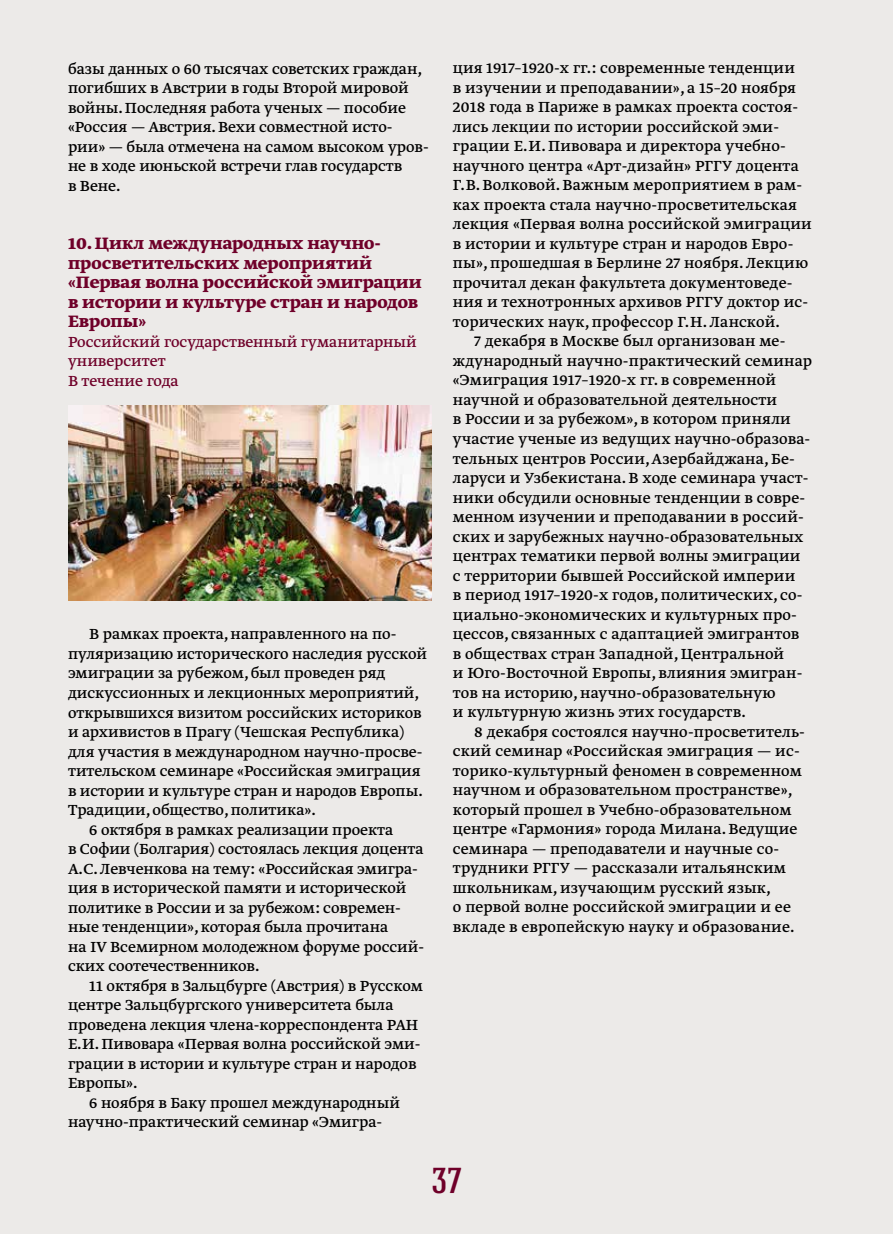
<style>
.page{position:relative;width:893px;height:1234px;background:#fff}
.page>*{position:absolute;margin:0;border:0;box-sizing:border-box;transform-origin:0 0}
.t1{font:500 36px "Hagin Caps";color:#6f0029}
.t2{font:700 19.5px/19.5px "Greta Text Pro";color:#6f0029}
.t3{font:17.25px/19.5px "Greta Text Pro";color:#000}
.t4{font:17.25px/19.5px "Greta Text Pro";color:#6f0029}
</style>
<div class="page">
<div style="left:0;top:0;width:893px;height:1233px;background:#eceae8"></div>
<img style="left:68px;top:405px;width:364px;height:195px">
<p class="t3" style="left:68px;top:59px;width:362px">базы данных о 60 тысячах советских граждан, погибших в Австрии в годы Второй мировой войны. Последняя работа ученых — пособие «Россия — Австрия. Вехи совместной исто&shy;рии» — была отмечена на самом высоком уров&shy;не в ходе июньской встречи глав государств<br>в Вене.</p>
<p class="t2" style="left:68px;top:234px;width:355px">10. Цикл международных научно&shy;просветительских мероприятий «Первая волна российской эмиграции в истории и культуре стран и народов<br>Европы»</p>
<p class="t4" style="left:68px;top:332px;width:350px">Российский государственный гуманитарный университет<br>В течение года</p>
<p class="t3" style="left:89px;top:625px;width:309px">В рамках проекта, направленного на по-</p>
<p class="t3" style="left:68px;top:644px;width:361px">пуляризацию исторического наследия русской</p>
<p class="t3" style="left:68px;top:664px;width:319px">эмиграции за рубежом, был проведен ряд</p>
<p class="t3" style="left:68px;top:683px;width:353px">дискуссионных и лекционных мероприятий,</p>
<p class="t3" style="left:68px;top:703px;width:355px">открывшихся визитом российских историков</p>
<p class="t3" style="left:68px;top:722px;width:338px">и архивистов в Прагу (Чешская Республика)</p>
<p class="t3" style="left:68px;top:742px;width:356px">для участия в международном научно-просве-</p>
<p class="t3" style="left:68px;top:761px;width:354px">тительском семинаре «Российская эмиграция</p>
<p class="t3" style="left:68px;top:781px;width:356px">в истории и культуре стран и народов Европы.</p>
<p class="t3" style="left:68px;top:800px;width:249px">Традиции, общество, политика».</p>
<p class="t3" style="left:89px;top:820px;width:306px">6 октября в рамках реализации проекта</p>
<p class="t3" style="left:68px;top:839px;width:357px">в Софии (Болгария) состоялась лекция доцента</p>
<p class="t3" style="left:68px;top:859px;width:351px">А.С.Левченкова на тему: «Российская эмигра-</p>
<p class="t3" style="left:68px;top:878px;width:340px">ция в исторической памяти и исторической</p>
<p class="t3" style="left:68px;top:898px;width:334px">политике в России и за рубежом: современ-</p>
<p class="t3" style="left:68px;top:917px;width:322px">ные тенденции», которая была прочитана</p>
<p class="t3" style="left:68px;top:937px;width:358px">на IV Всемирном молодежном форуме россий-</p>
<p class="t3" style="left:68px;top:956px;width:193px">ских соотечественников.</p>
<p class="t3" style="left:89px;top:976px;width:335px">11 октября в Зальцбурге (Австрия) в Русском</p>
<p class="t3" style="left:68px;top:995px;width:327px">центре Зальцбургского университета была</p>
<p class="t3" style="left:68px;top:1015px;width:352px">проведена лекция члена-корреспондента РАН</p>
<p class="t3" style="left:68px;top:1034px;width:354px">Е.И.Пивовара «Первая волна российской эми-</p>
<p class="t3" style="left:68px;top:1053px;width:350px">грации в истории и культуре стран и народов</p>
<p class="t3" style="left:68px;top:1073px;width:71px">Европы».</p>
<p class="t3" style="left:89px;top:1092px;width:312px">6 ноября в Баку прошел международный</p>
<p class="t3" style="left:68px;top:1112px;width:316px">научно-практический семинар «Эмигра-</p>
<p class="t3" style="left:453px;top:59px;width:344px">ция 1917–1920-х гг.: современные тенденции</p>
<p class="t3" style="left:453px;top:78px;width:345px">в изучении и преподавании», а 15–20 ноября</p>
<p class="t3" style="left:453px;top:98px;width:347px">2018 года в Париже в рамках проекта состоя-</p>
<p class="t3" style="left:453px;top:117px;width:328px">лись лекции по истории российской эми-</p>
<p class="t3" style="left:453px;top:137px;width:334px">грации Е.И.Пивовара и директора учебно-</p>
<p class="t3" style="left:453px;top:156px;width:348px">научного центра «Арт-дизайн» РГГУ доцента</p>
<p class="t3" style="left:453px;top:176px;width:351px">Г.В.Волковой. Важным мероприятием в рам-</p>
<p class="t3" style="left:453px;top:195px;width:346px">ках проекта стала научно-просветительская</p>
<p class="t3" style="left:453px;top:215px;width:360px">лекция «Первая волна российской эмиграции</p>
<p class="t3" style="left:453px;top:234px;width:342px">в истории и культуре стран и народов Евро-</p>
<p class="t3" style="left:453px;top:254px;width:357px">пы», прошедшая в Берлине 27 ноября. Лекцию</p>
<p class="t3" style="left:453px;top:273px;width:341px">прочитал декан факультета документоведе-</p>
<p class="t3" style="left:453px;top:293px;width:357px">ния и технотронных архивов РГГУ доктор ис-</p>
<p class="t3" style="left:453px;top:312px;width:329px">торических наук, профессор Г.Н.Ланской.</p>
<p class="t3" style="left:474px;top:332px;width:313px">7 декабря в Москве был организован ме-</p>
<p class="t3" style="left:453px;top:351px;width:361px">ждународный научно-практический семинар</p>
<p class="t3" style="left:453px;top:371px;width:325px">«Эмиграция 1917–1920-х гг. в современной</p>
<p class="t3" style="left:453px;top:390px;width:326px">научной и образовательной деятельности</p>
<p class="t3" style="left:453px;top:410px;width:340px">в России и за рубежом», в котором приняли</p>
<p class="t3" style="left:453px;top:429px;width:359px">участие ученые из ведущих научно-образова-</p>
<p class="t3" style="left:453px;top:449px;width:344px">тельных центров России, Азербайджана, Бе-</p>
<p class="t3" style="left:453px;top:468px;width:357px">ларуси и Узбекистана. В ходе семинара участ-</p>
<p class="t3" style="left:453px;top:488px;width:354px">ники обсудили основные тенденции в совре-</p>
<p class="t3" style="left:453px;top:507px;width:352px">менном изучении и преподавании в россий-</p>
<p class="t3" style="left:453px;top:527px;width:352px">ских и зарубежных научно-образовательных</p>
<p class="t3" style="left:453px;top:546px;width:349px">центрах тематики первой волны эмиграции</p>
<p class="t3" style="left:453px;top:566px;width:344px">с территории бывшей Российской империи</p>
<p class="t3" style="left:453px;top:585px;width:351px">в период 1917–1920-х годов, политических, со-</p>
<p class="t3" style="left:453px;top:605px;width:346px">циально-экономических и культурных про-</p>
<p class="t3" style="left:453px;top:624px;width:348px">цессов, связанных с адаптацией эмигрантов</p>
<p class="t3" style="left:453px;top:644px;width:333px">в обществах стран Западной, Центральной</p>
<p class="t3" style="left:453px;top:663px;width:351px">и Юго-Восточной Европы, влияния эмигран-</p>
<p class="t3" style="left:453px;top:683px;width:324px">тов на историю, научно-образовательную</p>
<p class="t3" style="left:453px;top:702px;width:294px">и культурную жизнь этих государств.</p>
<p class="t3" style="left:474px;top:722px;width:332px">8 декабря состоялся научно-просветитель-</p>
<p class="t3" style="left:453px;top:741px;width:348px">ский семинар «Российская эмиграция — ис-</p>
<p class="t3" style="left:453px;top:761px;width:350px">торико-культурный феномен в современном</p>
<p class="t3" style="left:453px;top:780px;width:341px">научном и образовательном пространстве»,</p>
<p class="t3" style="left:453px;top:800px;width:340px">который прошел в Учебно-образовательном</p>
<p class="t3" style="left:453px;top:819px;width:346px">центре «Гармония» города Милана. Ведущие</p>
<p class="t3" style="left:453px;top:839px;width:328px">семинара — преподаватели и научные со-</p>
<p class="t3" style="left:453px;top:858px;width:335px">трудники РГГУ — рассказали итальянским</p>
<p class="t3" style="left:453px;top:878px;width:320px">школьникам, изучающим русский язык,</p>
<p class="t3" style="left:453px;top:897px;width:340px">о первой волне российской эмиграции и ее</p>
<p class="t3" style="left:453px;top:917px;width:343px">вкладе в европейскую науку и образование.</p>
<h1 class="t1" style="left:431px;top:1157px;width:32px">37</h1>
</div>
